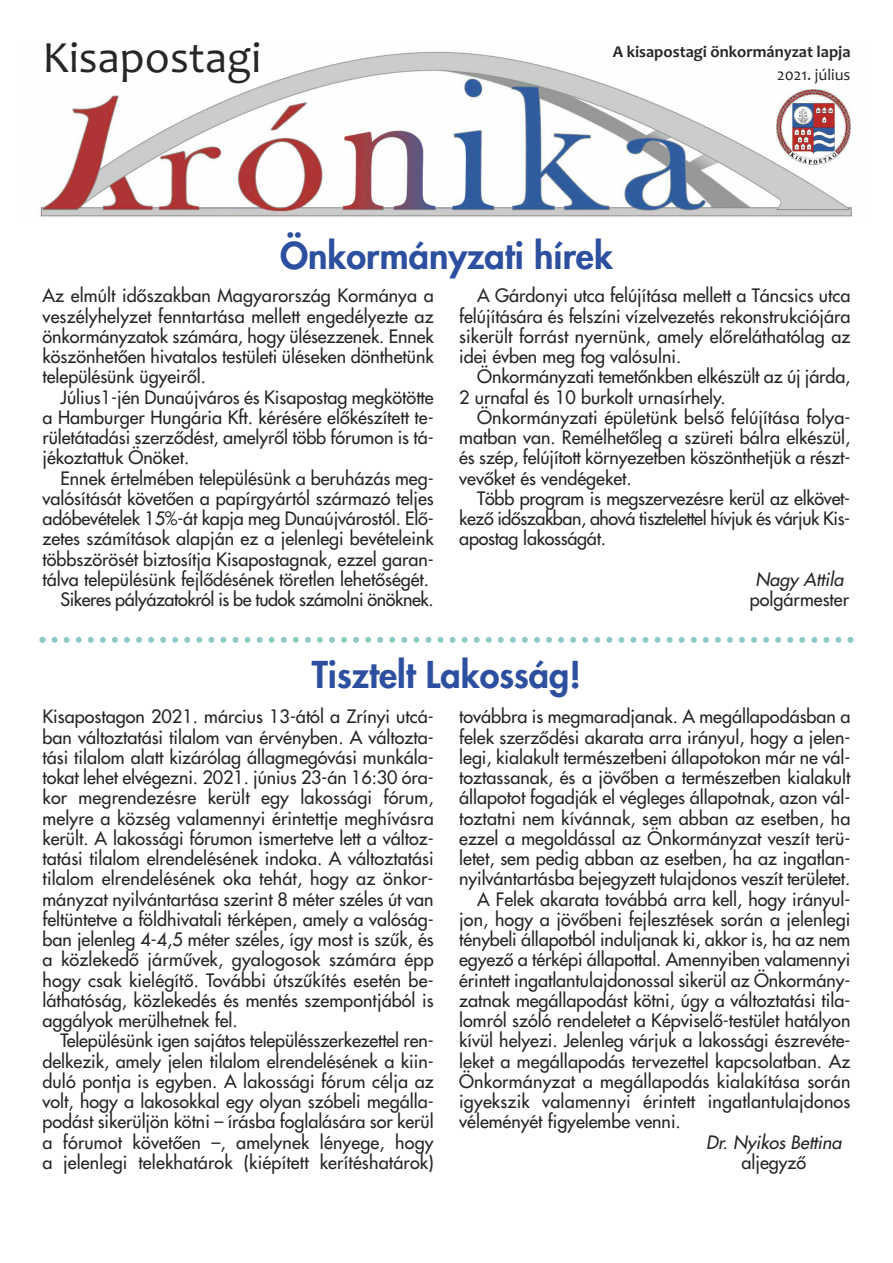
<style>
.page{position:relative;width:893px;height:1263px;background:#fff}
.page>*{position:absolute;margin:0;border:0;box-sizing:border-box;transform-origin:0 0}
.t1{font:45px "Candara";color:#272627}
.t2{font:700 36px "H Futura 2";color:#2d4f9f}
.t3{font:18px/20.2px "H Futura 2";color:#272627;text-align:justify}
.t4{font:italic 18px "H Futura 2";color:#272627}
.t5{font:700 16.5px "Candara";color:#272627}
.t6{font:16.5px "Candara";color:#272627}
</style>
<div class="page">
<img style="left:38px;top:51px;width:814px;height:166px">
<img style="left:776px;top:89px;width:74px;height:76px">
<svg style="left:40px;top:637px;width:813px;height:6px"></svg>
<h1 class="t1" style="left:43px;top:30px;width:220px">Kisapostagi</h1>
<p class="t5" style="left:613px;top:42px;width:239px">A kisapostagi önkormányzat lapja</p>
<p class="t6" style="left:777px;top:65px;width:75px">2021. július</p>
<h2 class="t2" style="left:280px;top:232px;width:334px">Önkormányzati hírek</h2>
<p class="t3" style="left:43px;top:285px;width:393px">Az elmúlt időszakban Magyarország Kormánya a veszélyhelyzet fenntartása mellett engedélyezte az önkormányzatok számára, hogy ülésezzenek. Ennek köszönhetően hivatalos testületi üléseken dönthetünk településünk ügyeiről.</p>
<p class="t3" style="left:43px;top:387px;width:393px;text-indent:18px">Július1-jén Dunaújváros és Kisapostag megkötötte a Hamburger Hungária Kft. kérésére előkészített te&shy;rületátadási szerződést, amelyről több fórumon is tá&shy;jékoztattuk Önöket.</p>
<p class="t3" style="left:43px;top:468px;width:393px;text-align:right">Ennek értelmében településünk a beruházás meg&shy;valósítását követően a papírgyártól származó teljes adóbevételek 15%-át kapja meg Dunaújvárostól. Elő&shy;zetes számítások alapján ez a jelenlegi bevételeink többszörösét biztosítja Kisapostagnak, ezzel garan&shy;tálva településünk fejlődésének töretlen lehetőségét.<br>Sikeres pályázatokról is be tudok számolni önöknek.</p>
<p class="t3" style="left:459px;top:285px;width:393px;text-indent:18px">A Gárdonyi utca felújítása mellett a Táncsics utca felújítására és felszíni vízelvezetés rekonstrukciójára sikerült forrást nyernünk, amely előreláthatólag az idei évben meg fog valósulni.</p>
<p class="t3" style="left:459px;top:366px;width:393px;text-indent:18px">Önkormányzati temetőnkben elkészült az új járda,<br>2 urnafal és 10 burkolt urnasírhely.</p>
<p class="t3" style="left:459px;top:407px;width:393px;text-indent:18px">Önkormányzati épületünk belső felújítása folya&shy;matban van. Remélhetőleg a szüreti bálra elkészül, és szép, felújított környezetben köszönthetjük a részt&shy;vevőket és vendégeket.</p>
<p class="t3" style="left:459px;top:488px;width:392px;text-indent:18px">Több program is megszervezésre kerül az elkövet&shy;kező időszakban, ahová tisztelettel hívjuk és várjuk Kis&shy;apostag lakosságát.</p>
<p class="t4" style="left:755px;top:567px;width:89px">Nagy Attila</p>
<p class="t3" style="left:750px;top:589px;width:101px">polgármester</p>
<h2 class="t2" style="left:312px;top:650px;width:271px">Tisztelt Lakosság!</h2>
<p class="t3" style="left:43px;top:706px;width:393px">Kisapostagon 2021. március 13-ától a Zrínyi utcá&shy;ban változtatási tilalom van érvényben. A változta&shy;tási tilalom alatt kizárólag állagmegóvási munkála&shy;tokat lehet elvégezni. 2021. június 23-án 16:30 óra&shy;kor megrendezésre került egy lakossági fórum, melyre a község valamennyi érintettje meghívásra került. A lakossági fórumon ismertetve lett a változ&shy;tatási tilalom elrendelésének indoka. A változtatási tilalom elrendelésének oka tehát, hogy az önkor&shy;mányzat nyilvántartása szerint 8 méter széles út van feltüntetve a földhivatali térképen, amely a valóság&shy;ban jelenleg 4-4,5 méter széles, így most is szűk, és a közlekedő járművek, gyalogosok számára épp hogy csak kielégítő. További útszűkítés esetén be&shy;láthatóság, közlekedés és mentés szempontjából is aggályok merülhetnek fel.</p>
<p class="t3" style="left:42px;top:1030px;width:393px;text-indent:18px">Településünk igen sajátos településszerkezettel ren&shy;delkezik, amely jelen tilalom elrendelésének a kiin&shy;duló pontja is egyben. A lakossági fórum célja az volt, hogy a lakosokkal egy olyan szóbeli megálla&shy;podást sikerüljön kötni – írásba foglalására sor kerül a fórumot követően –, amelynek lényege, hogy a jelenlegi telekhatárok (kiépített kerítéshatárok)</p>
<p class="t3" style="left:459px;top:706px;width:393px">továbbra is megmaradjanak. A megállapodásban a</p>
<p class="t3" style="left:459px;top:727px;width:393px">felek szerződési akarata arra irányul, hogy a jelen-</p>
<p class="t3" style="left:459px;top:747px;width:393px">legi, kialakult természetbeni állapotokon már ne vál-</p>
<p class="t3" style="left:459px;top:767px;width:393px">toztassanak, és a jövőben a természetben kialakult</p>
<p class="t3" style="left:459px;top:787px;width:393px">állapotot fogadják el végleges állapotnak, azon vál-</p>
<p class="t3" style="left:459px;top:808px;width:393px">toztatni nem kívánnak, sem abban az esetben, ha</p>
<p class="t3" style="left:459px;top:828px;width:393px">ezzel a megoldással az Önkormányzat veszít terü-</p>
<p class="t3" style="left:459px;top:848px;width:393px">letet, sem pedig abban az esetben, ha az ingatlan-</p>
<p class="t3" style="left:459px;top:868px;width:393px">nyilvántartásba bejegyzett tulajdonos veszít területet.</p>
<p class="t3" style="left:477px;top:889px;width:375px">A Felek akarata továbbá arra kell, hogy irányul-</p>
<p class="t3" style="left:459px;top:909px;width:393px">jon, hogy a jövőbeni fejlesztések során a jelenlegi</p>
<p class="t3" style="left:459px;top:929px;width:393px">ténybeli állapotból induljanak ki, akkor is, ha az nem</p>
<p class="t3" style="left:459px;top:949px;width:393px">egyező a térképi állapottal. Amennyiben valamennyi</p>
<p class="t3" style="left:459px;top:970px;width:393px">érintett ingatlantulajdonossal sikerül az Önkormány-</p>
<p class="t3" style="left:459px;top:990px;width:393px">zatnak megállapodást kötni, úgy a változtatási tila-</p>
<p class="t3" style="left:459px;top:1010px;width:393px">lomról szóló rendeletet a Képviselő-testület hatályon</p>
<p class="t3" style="left:459px;top:1030px;width:393px">kívül helyezi. Jelenleg várjuk a lakossági észrevéte-</p>
<p class="t3" style="left:459px;top:1051px;width:393px">leket a megállapodás tervezettel kapcsolatban. Az</p>
<p class="t3" style="left:459px;top:1071px;width:393px">Önkormányzat a megállapodás kialakítása során</p>
<p class="t3" style="left:459px;top:1091px;width:393px">igyekszik valamennyi érintett ingatlantulajdonos</p>
<p class="t3" style="left:459px;top:1111px;width:223px">véleményét figyelembe venni.</p>
<p class="t4" style="left:706px;top:1130px;width:137px">Dr. Nyikos Bettina</p>
<p class="t3" style="left:741px;top:1152px;width:66px">aljegyző</p>
</div>
